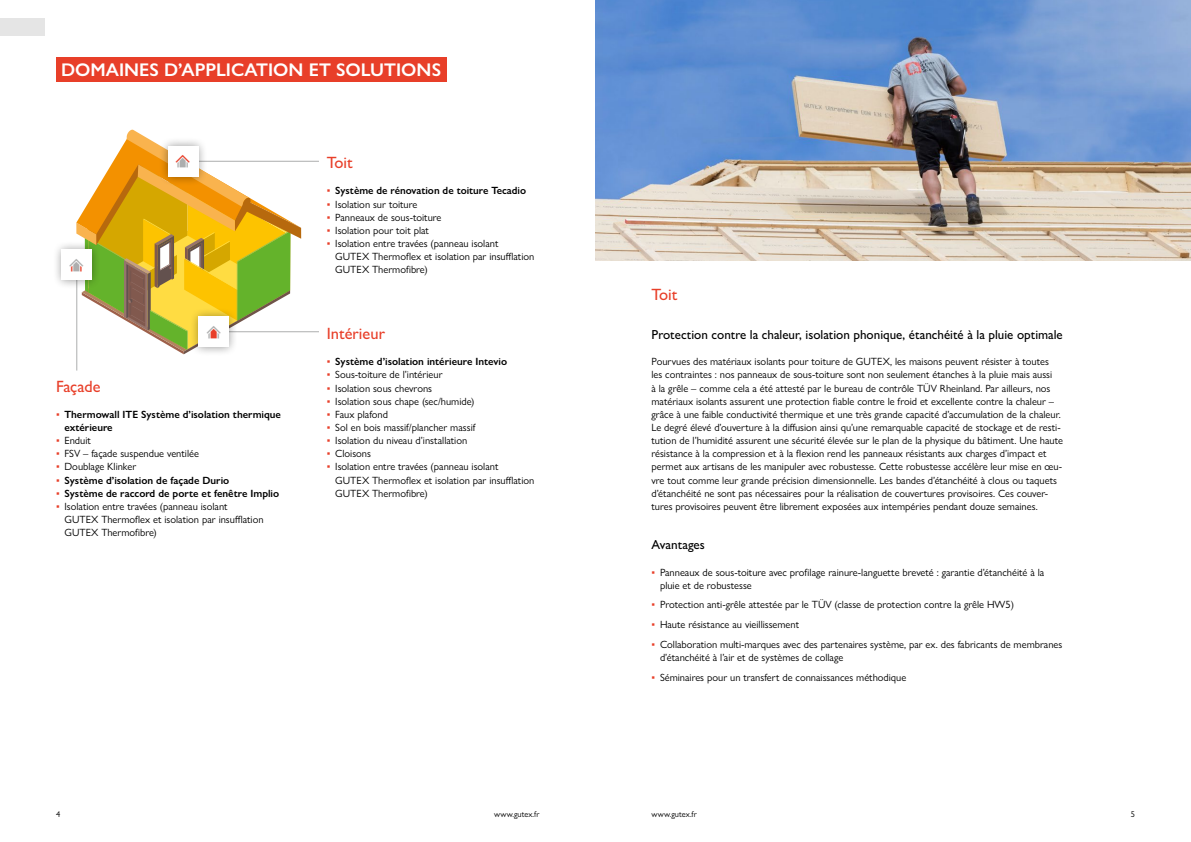
<style>
.page{position:relative;width:1191px;height:842px;background:#fff}
.page>*{position:absolute;margin:0;border:0;box-sizing:border-box;transform-origin:0 0}
._2_Titel-1-IV{font:600 18.4px "Gill Sans Nova";color:#fff}
._2_Titel-2-Sub{font:500 16.4px "Gill Sans Nova";color:#e83f29}
._2_Titel-2-Sub-IV{font:500 16.4px "Gill Sans Nova";color:#e83f29}
._2_Titel-3{font:500 13.1px "Gill Sans Nova";color:#000}
._3_AbsatzAbstand{font:10.5px/13.1px "Gill Sans Nova";color:#000}
.t1{font:600 10.5px/13.1px "Gill Sans Nova";color:#000}
._3_Absatz{font:10.5px "Gutex Icon";color:#adaeae}
.t2{font:8.4px "Gill Sans Nova";color:#000}
.s1{font-weight:400;color:#e83f29}
.s2{color:#e83f29}
</style>
<div class="page">
<div style="left:0;top:18px;width:45px;height:17px;background:#e5e5e5"></div>
<img style="left:595px;top:0;width:596px;height:260px">
<hr style="left:212px;top:331px;width:107px;height:1px;background:#adaeae">
<hr style="left:177px;top:161px;width:142px;height:1px;background:#adaeae">
<hr style="left:77px;top:267px;width:1px;height:104px;background:#adaeae">
<div style="left:52px;top:240px;width:49px;height:49px;background:#000;opacity:.42"></div>
<div style="left:62px;top:250px;width:30px;height:30px;background:#fff"></div>
<div style="left:56px;top:58px;width:390px;height:24px;background:#e83f29"></div>
<svg style="left:69px;top:130px;width:232px;height:224px"></svg>
<p class="_2_Titel-1-IV" style="left:61px;top:58px;width:381px">DOMAINES D’APPLICATION ET SOLUTIONS</p>
<p class="_3_Absatz" style="left:207px;top:326px;width:15px">■▼◆</p>
<p class="_2_Titel-2-Sub" style="left:56px;top:376px;width:46px">Façade</p>
<p class="t1" style="left:64px;top:408px;width:218px;text-indent:-9px"><span class="s1">▪</span> Thermowall ITE Système d’isolation thermique extérieure</p>
<p class="_3_AbsatzAbstand" style="left:56px;top:434px;width:36px"><span class="s2">▪</span> Enduit</p>
<p class="_3_AbsatzAbstand" style="left:56px;top:447px;width:144px"><span class="s2">▪</span> FSV – façade suspendue ventilée</p>
<p class="_3_AbsatzAbstand" style="left:56px;top:460px;width:82px"><span class="s2">▪</span> Doublage Klinker</p>
<p class="t1" style="left:56px;top:473px;width:175px"><span class="s1">▪</span> Système d’isolation de façade Durio</p>
<p class="t1" style="left:56px;top:486px;width:225px"><span class="s1">▪</span> Système de raccord de porte et fenêtre Implio</p>
<p class="_3_AbsatzAbstand" style="left:64px;top:500px;width:201px;text-indent:-9px"><span class="s2">▪</span> Isolation entre travées (panneau isolant<br>GUTEX Thermoflex et isolation par insufflation<br>GUTEX Thermofibre)</p>
<p class="_2_Titel-2-Sub" style="left:327px;top:152px;width:27px">Toit</p>
<p class="t1" style="left:327px;top:184px;width:201px"><span class="s1">▪</span> Système de rénovation de toiture Tecadio</p>
<p class="_3_AbsatzAbstand" style="left:327px;top:197px;width:92px"><span class="s2">▪</span> Isolation sur toiture</p>
<p class="_3_AbsatzAbstand" style="left:327px;top:210px;width:116px"><span class="s2">▪</span> Panneaux de sous-toiture</p>
<p class="_3_AbsatzAbstand" style="left:327px;top:224px;width:104px"><span class="s2">▪</span> Isolation pour toit plat</p>
<p class="_3_AbsatzAbstand" style="left:335px;top:237px;width:201px;text-indent:-9px"><span class="s2">▪</span> Isolation entre travées (panneau isolant<br>GUTEX Thermoflex et isolation par insufflation<br>GUTEX Thermofibre)</p>
<p class="_2_Titel-2-Sub" style="left:327px;top:323px;width:60px">Intérieur</p>
<p class="t1" style="left:327px;top:355px;width:182px"><span class="s1">▪</span> Système d’isolation intérieure Intevio</p>
<p class="_3_AbsatzAbstand" style="left:327px;top:368px;width:117px"><span class="s2">▪</span> Sous-toiture de l’intérieur</p>
<p class="_3_AbsatzAbstand" style="left:327px;top:381px;width:107px"><span class="s2">▪</span> Isolation sous chevrons</p>
<p class="_3_AbsatzAbstand" style="left:327px;top:394px;width:149px"><span class="s2">▪</span> Isolation sous chape (sec/humide)</p>
<p class="_3_AbsatzAbstand" style="left:327px;top:408px;width:63px"><span class="s2">▪</span> Faux plafond</p>
<p class="_3_AbsatzAbstand" style="left:327px;top:421px;width:150px"><span class="s2">▪</span> Sol en bois massif/plancher massif</p>
<p class="_3_AbsatzAbstand" style="left:327px;top:434px;width:142px"><span class="s2">▪</span> Isolation du niveau d’installation</p>
<p class="_3_AbsatzAbstand" style="left:327px;top:447px;width:46px"><span class="s2">▪</span> Cloisons</p>
<p class="_3_AbsatzAbstand" style="left:335px;top:460px;width:201px;text-indent:-9px"><span class="s2">▪</span> Isolation entre travées (panneau isolant<br>GUTEX Thermoflex et isolation par insufflation<br>GUTEX Thermofibre)</p>
<p class="_2_Titel-2-Sub-IV" style="left:651px;top:284px;width:27px">Toit</p>
<p class="_2_Titel-3" style="left:651px;top:326px;width:413px">Protection contre la chaleur, isolation phonique, étanchéité à la pluie optimale</p>
<p class="_3_AbsatzAbstand" style="left:651px;top:355px;width:413px">Pourvues des matériaux isolants pour toiture de GUTEX, les maisons peuvent résister à toutes<br>les contraintes : nos panneaux de sous-toiture sont non seulement étanches à la pluie mais aussi<br>à la grêle – comme cela a été attesté par le bureau de contrôle TÜV Rheinland. Par ailleurs, nos matériaux isolants assurent une protection fiable contre le froid et excellente contre la chaleur – grâce à une faible conductivité thermique et une très grande capacité d’accumulation de la chaleur.<br>Le degré élevé d’ouverture à la diffusion ainsi qu’une remarquable capacité de stockage et de resti&shy;tution de l’humidité assurent une sécurité élevée sur le plan de la physique du bâtiment. Une haute résistance à la compression et à la flexion rend les panneaux résistants aux charges d’impact et permet aux artisans de les manipuler avec robustesse. Cette robustesse accélère leur mise en œu&shy;vre tout comme leur grande précision dimensionnelle. Les bandes d’étanchéité à clous ou taquets d’étanchéité ne sont pas nécessaires pour la réalisation de couvertures provisoires. Ces couver&shy;tures provisoires peuvent être librement exposées aux intempéries pendant douze semaines.</p>
<p class="_2_Titel-3" style="left:651px;top:537px;width:55px">Avantages</p>
<p class="_3_AbsatzAbstand" style="left:660px;top:565px;width:386px;text-indent:-9px"><span class="s2">▪</span> Panneaux de sous-toiture avec profilage rainure-languette breveté : garantie d’étanchéité à la pluie et de robustesse</p>
<p class="_3_AbsatzAbstand" style="left:651px;top:598px;width:364px"><span class="s2">▪</span> Protection anti-grêle attestée par le TÜV (classe de protection contre la grêle HW5)</p>
<p class="_3_AbsatzAbstand" style="left:651px;top:618px;width:149px"><span class="s2">▪</span> Haute résistance au vieillissement</p>
<p class="_3_AbsatzAbstand" style="left:660px;top:638px;width:404px;text-indent:-9px"><span class="s2">▪</span> Collaboration multi-marques avec des partenaires système, par ex. des fabricants de membranes d’étanchéité à l’air et de systèmes de collage</p>
<p class="_3_AbsatzAbstand" style="left:651px;top:670px;width:256px"><span class="s2">▪</span> Séminaires pour un transfert de connaissances méthodique</p>
<p class="t2" style="left:56px;top:809px;width:6px">4</p>
<p class="t2" style="left:494px;top:809px;width:47px">www.gutex.fr</p>
<p class="t2" style="left:651px;top:809px;width:47px">www.gutex.fr</p>
<p class="t2" style="left:1130px;top:809px;width:6px">5</p>
</div>
